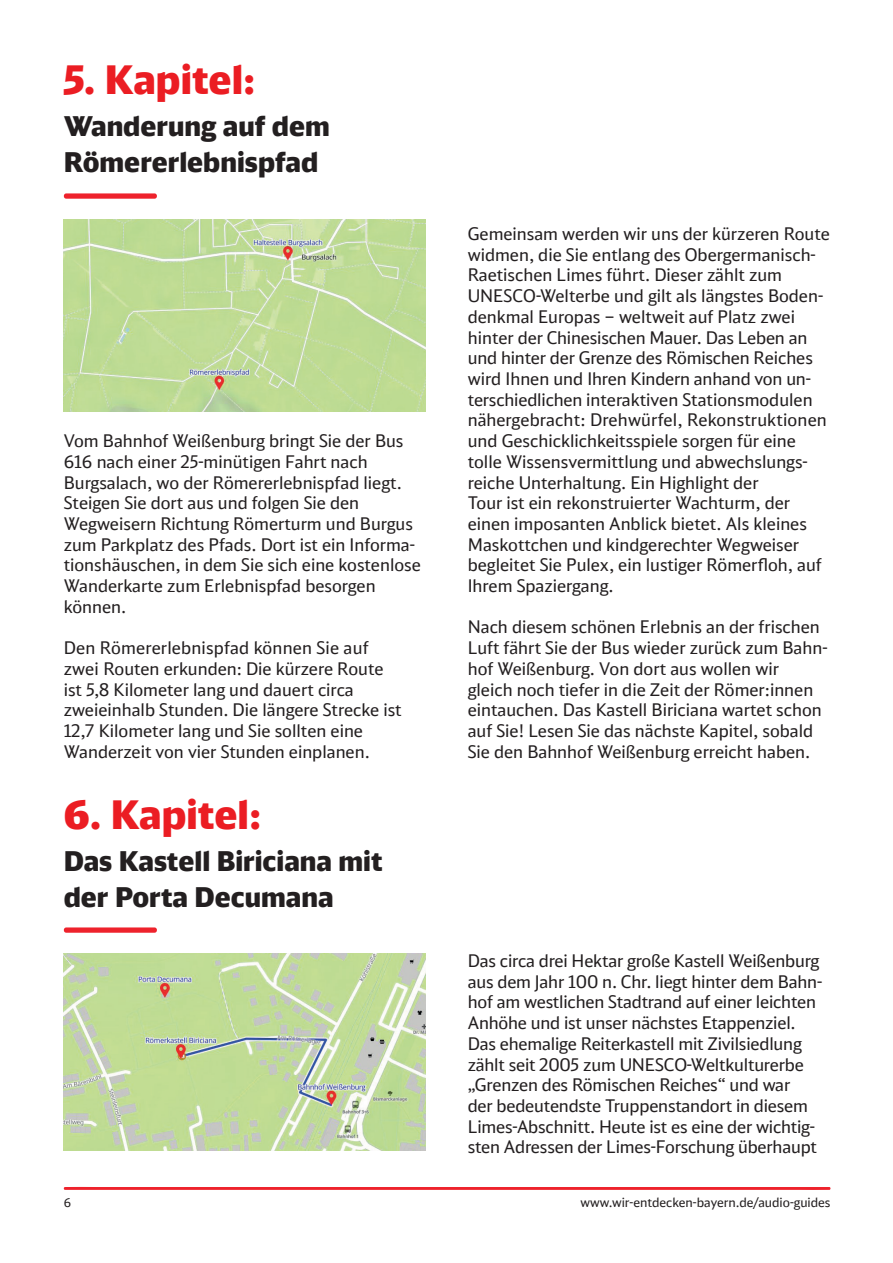
<style>
.page{position:relative;width:893px;height:1263px;background:#fff}
.page>*{position:absolute;margin:0;border:0;box-sizing:border-box;transform-origin:0 0}
.t1{font:900 39px "DB Head";color:#eb1d23}
.t2{font:900 27px/36px "DB Head";color:#231f20}
.t3{font:17.25px/20.7px "DB Head";color:#231f20}
.t4{font:12.75px "DB Head";color:#231f20}
.t5{font:12px "DB Head";color:#231f20}
</style>
<div class="page">
<svg style="left:63px;top:1187px;width:768px;height:3px;background:#ee2b34"></svg>
<svg style="left:63px;top:193px;width:94px;height:6px"></svg>
<svg style="left:63px;top:927px;width:94px;height:6px"></svg>
<img style="left:64px;top:220px;width:361px;height:191px">
<img style="left:64px;top:954px;width:361px;height:196px">
<h1 class="t1" style="left:64px;top:55px;width:193px">5. Kapitel:</h1>
<h2 class="t2" style="left:64px;top:108px;width:268px">Wanderung auf dem<br>Römererlebnispfad</h2>
<p class="t3" style="left:64px;top:430px;width:359px">Vom Bahnhof Weißenburg bringt Sie der Bus 616 nach einer 25-minütigen Fahrt nach Burgsalach, wo der Römererlebnispfad liegt.<br>Steigen Sie dort aus und folgen Sie den Wegweisern Richtung Römerturm und Burgus zum Parkplatz des Pfads. Dort ist ein Informa&shy;tionshäuschen, in dem Sie sich eine kostenlose Wanderkarte zum Erlebnispfad besorgen können.</p>
<p class="t3" style="left:64px;top:637px;width:339px">Den Römererlebnispfad können Sie auf zwei Routen erkunden: Die kürzere Route ist 5,8 Kilometer lang und dauert circa zweieinhalb Stunden. Die längere Strecke ist 12,7 Kilometer lang und Sie sollten eine Wanderzeit von vier Stunden einplanen.</p>
<h1 class="t1" style="left:64px;top:790px;width:198px">6. Kapitel:</h1>
<h2 class="t2" style="left:64px;top:843px;width:320px">Das Kastell Biriciana mit der Porta Decumana</h2>
<p class="t3" style="left:468px;top:223px;width:364px">Gemeinsam werden wir uns der kürzeren Route widmen, die Sie entlang des Obergermanisch-Raetischen Limes führt. Dieser zählt zum UNESCO-Welterbe und gilt als längstes Boden&shy;denkmal Europas – weltweit auf Platz zwei hinter der Chinesischen Mauer. Das Leben an und hinter der Grenze des Römischen Reiches wird Ihnen und Ihren Kindern anhand von un&shy;terschiedlichen interaktiven Stationsmodulen nähergebracht: Drehwürfel, Rekonstruktionen und Geschicklichkeitsspiele sorgen für eine tolle Wissensvermittlung und abwechslungs&shy;reiche Unterhaltung. Ein Highlight der<br>Tour ist ein rekonstruierter Wachturm, der einen imposanten Anblick bietet. Als kleines Maskottchen und kindgerechter Wegweiser begleitet Sie Pulex, ein lustiger Römerfloh, auf Ihrem Spaziergang.</p>
<p class="t3" style="left:468px;top:616px;width:361px">Nach diesem schönen Erlebnis an der frischen Luft fährt Sie der Bus wieder zurück zum Bahn&shy;hof Weißenburg. Von dort aus wollen wir gleich noch tiefer in die Zeit der Römer:innen eintauchen. Das Kastell Biriciana wartet schon auf Sie! Lesen Sie das nächste Kapitel, sobald Sie den Bahnhof Weißenburg erreicht haben.</p>
<p class="t3" style="left:468px;top:950px;width:356px">Das circa drei Hektar große Kastell Weißenburg aus dem Jahr 100 n. Chr. liegt hinter dem Bahn&shy;hof am westlichen Stadtrand auf einer leichten Anhöhe und ist unser nächstes Etappenziel.<br>Das ehemalige Reiterkastell mit Zivilsiedlung zählt seit 2005 zum UNESCO-Weltkulturerbe „Grenzen des Römischen Reiches“ und war<br>der bedeutendste Truppenstandort in diesem Limes-Abschnitt. Heute ist es eine der wichtig&shy;sten Adressen der Limes-Forschung überhaupt</p>
<p class="t5" style="left:64px;top:1195px;width:9px">6</p>
<p class="t4" style="left:580px;top:1195px;width:252px">www.wir-entdecken-bayern.de/audio-guides</p>
</div>
